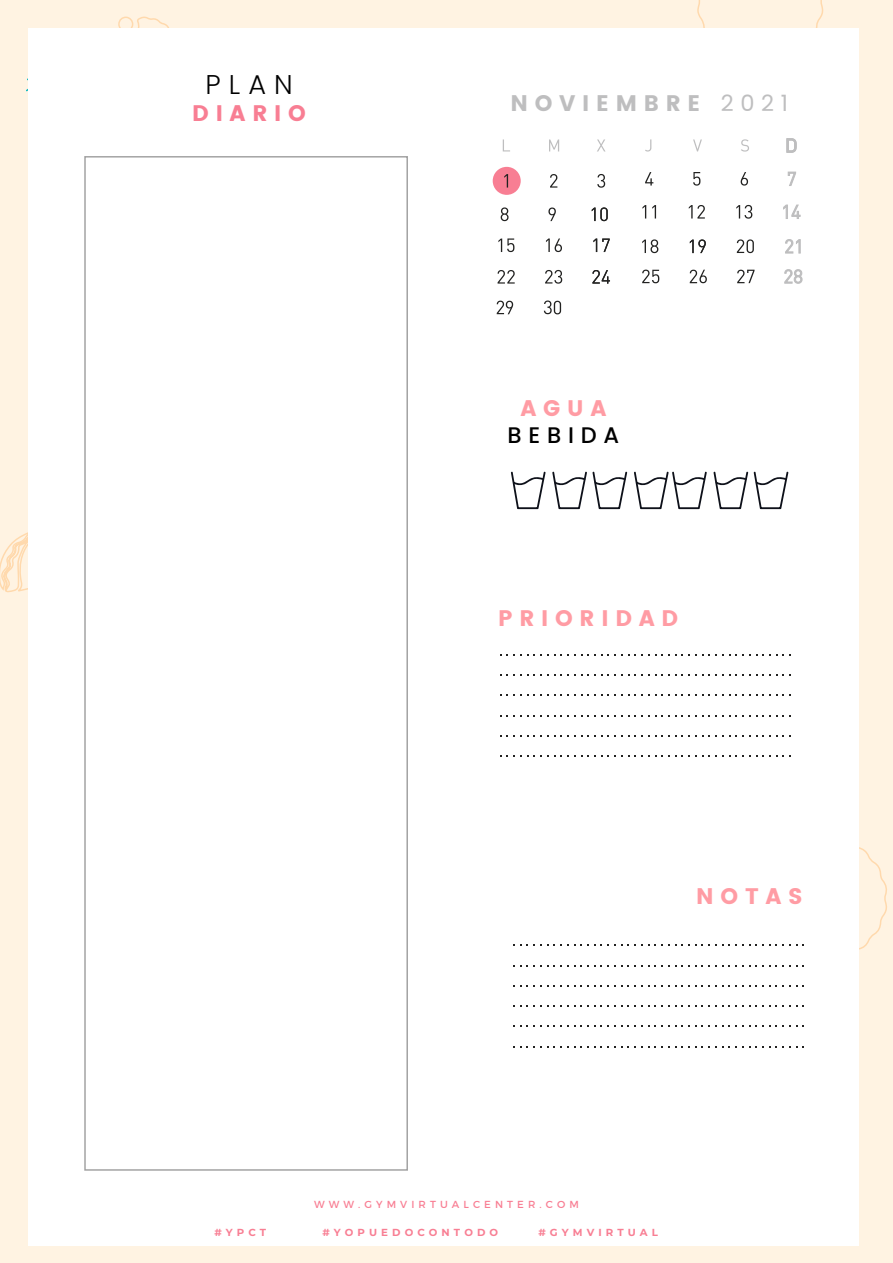
<style>
.page{position:relative;width:893px;height:1263px;background:#fff3e2}
.page>*{position:absolute;margin:0;border:0;box-sizing:border-box;transform-origin:0 0}
.t1{font:300 27.15px "Poppins";color:#000}
.t2{font:22.5px "Poppins";letter-spacing:.3em;color:#ff9ca4}
.t3{font:22.5px "Poppins";letter-spacing:.3em;color:#bebebf}
.t4{font:22.5px "Poppins";letter-spacing:.3em;color:#f87e93}
.t5{font:500 22.5px "Poppins";letter-spacing:.3em;color:#000}
.t6{font:700 10.2px "Montserrat";letter-spacing:.4em;color:#f87e93}
.t7{font:10.2px "Montserrat";letter-spacing:.4em;color:#f87e93}
.s1{font-style:inherit}
</style>
<div class="page">
<svg style="left:0;top:532px;width:28px;height:61px"></svg>
<svg style="left:696px;top:0;width:150px;height:29px"></svg>
<svg style="left:26px;top:16px;width:155px;height:76px"></svg>
<div style="left:28px;top:29px;width:830px;height:1217px;background:#fff"></div>
<svg style="left:500px;top:654px;width:291px;height:1px"></svg>
<svg style="left:500px;top:675px;width:291px;height:1px"></svg>
<svg style="left:500px;top:695px;width:291px;height:1px"></svg>
<svg style="left:500px;top:715px;width:291px;height:1px"></svg>
<svg style="left:500px;top:735px;width:291px;height:1px"></svg>
<svg style="left:500px;top:756px;width:291px;height:1px"></svg>
<svg style="left:513px;top:833px;width:374px;height:133px"></svg>
<svg style="left:513px;top:985px;width:291px;height:1px"></svg>
<svg style="left:513px;top:1005px;width:291px;height:1px"></svg>
<svg style="left:513px;top:1026px;width:291px;height:1px"></svg>
<svg style="left:513px;top:1046px;width:291px;height:1px"></svg>
<div style="left:84px;top:156px;width:324px;height:1015px;border:2px solid #a3a3a3"></div>
<div style="left:493px;top:167px;width:28px;height:28px;background:#f87e93;border-radius:50%"></div>
<svg style="left:787px;top:171px;width:9px;height:15px"></svg>
<svg style="left:783px;top:204px;width:18px;height:15px"></svg>
<svg style="left:785px;top:239px;width:16px;height:15px"></svg>
<svg style="left:642px;top:239px;width:16px;height:14px"></svg>
<svg style="left:503px;top:139px;width:7px;height:12px"></svg>
<svg style="left:690px;top:239px;width:16px;height:14px"></svg>
<svg style="left:549px;top:139px;width:10px;height:12px"></svg>
<svg style="left:736px;top:205px;width:16px;height:14px"></svg>
<svg style="left:737px;top:239px;width:17px;height:14px"></svg>
<svg style="left:597px;top:139px;width:8px;height:12px"></svg>
<svg style="left:741px;top:172px;width:7px;height:14px"></svg>
<svg style="left:501px;top:207px;width:8px;height:14px"></svg>
<svg style="left:498px;top:238px;width:16px;height:14px"></svg>
<svg style="left:642px;top:139px;width:63px;height:80px"></svg>
<svg style="left:504px;top:174px;width:4px;height:14px"></svg>
<svg style="left:548px;top:207px;width:8px;height:14px"></svg>
<svg style="left:546px;top:238px;width:16px;height:14px"></svg>
<svg style="left:741px;top:139px;width:8px;height:13px"></svg>
<svg style="left:550px;top:174px;width:7px;height:14px"></svg>
<svg style="left:592px;top:207px;width:16px;height:14px"></svg>
<svg style="left:593px;top:239px;width:17px;height:13px"></svg>
<svg style="left:497px;top:269px;width:306px;height:240px"></svg>
<svg style="left:786px;top:138px;width:11px;height:15px"></svg>
<svg style="left:597px;top:174px;width:8px;height:14px"></svg>
<h1 class="t1" style="left:205px;top:69px;width:89px">PLAN</h1>
<h2 class="t4" style="left:192px;top:100px;width:115px">DIARIO</h2>
<h2 class="t3" style="left:510px;top:90px;width:279px">NOVIEMBRE <span class="s1">2021</span></h2>
<h2 class="t2" style="left:520px;top:395px;width:87px">AGUA</h2>
<h2 class="t5" style="left:508px;top:422px;width:113px">BEBIDA</h2>
<h2 class="t2" style="left:498px;top:605px;width:181px">PRIORIDAD</h2>
<h2 class="t2" style="left:696px;top:883px;width:108px">NOTAS</h2>
<p class="t7" style="left:314px;top:1196px;width:266px">WWW.GYMVIRTUALCENTER.COM</p>
<p class="t6" style="left:214px;top:1225px;width:53px">#YPCT</p>
<p class="t6" style="left:322px;top:1225px;width:177px">#YOPUEDOCONTODO</p>
<p class="t6" style="left:538px;top:1225px;width:121px">#GYMVIRTUAL</p>
</div>
